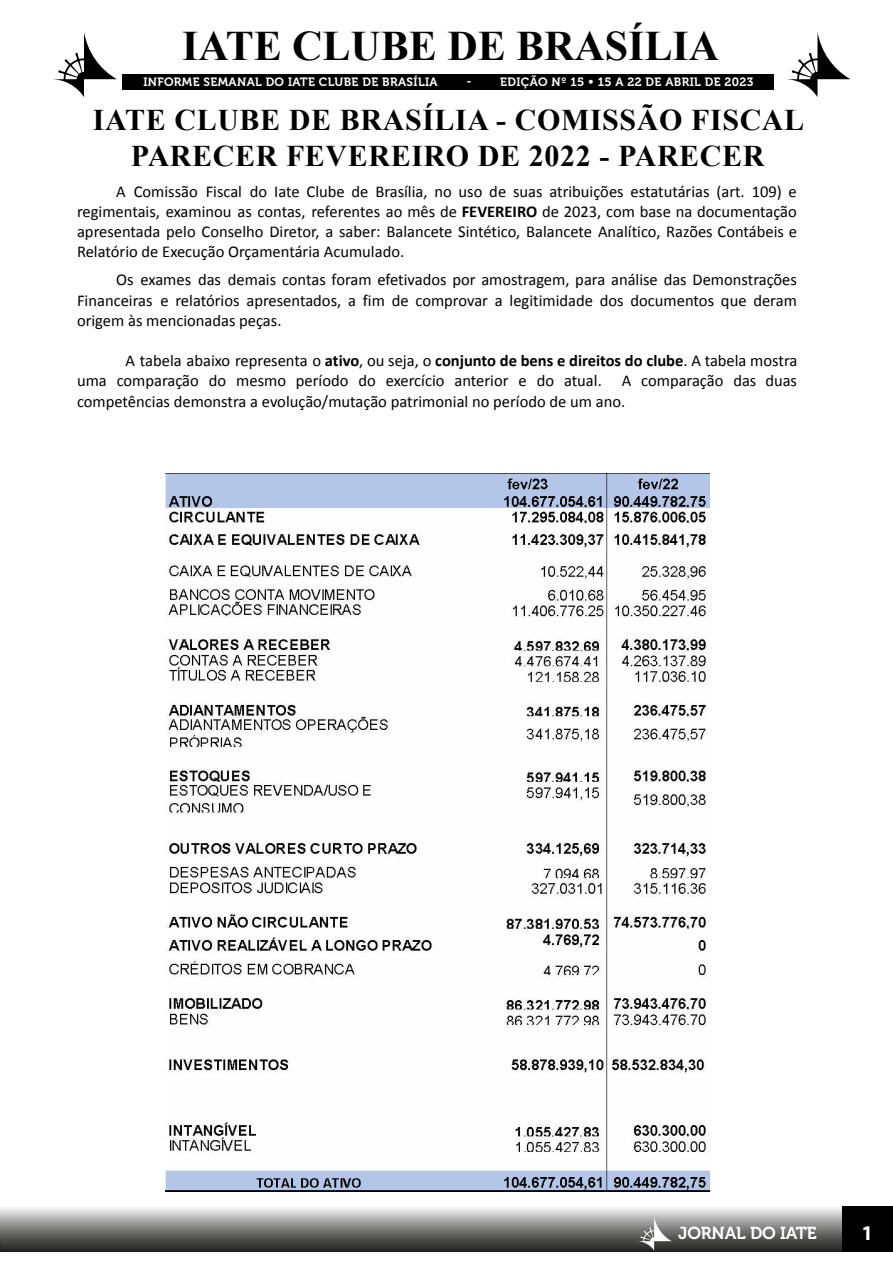
<style>
.page{position:relative;width:893px;height:1263px;background:#fff}
.page>*{position:absolute;margin:0;border:0;box-sizing:border-box;transform-origin:0 0}
.t1{font:700 42px "Times New Roman";color:#000}
.t2{font:700 30px/36px "Times New Roman";letter-spacing:.02em;color:#000;text-align:center}
.t3{font:700 21px "Myriad Pro";color:#fff}
.t4{font:17.25px "Museo 700";letter-spacing:-.01em;color:#fff}
.t5{font:16.5px/20.2px "Calibri";color:#000;text-align:justify}
.t6{font:12px "Museo 700";letter-spacing:.03em;color:#fff}
.s1{font-weight:700}
</style>
<div class="page">
<svg style="left:787px;top:32px;width:63px;height:65px"></svg>
<svg style="left:53px;top:32px;width:64px;height:65px"></svg>
<div style="left:122px;top:74px;width:652px;height:15px;background:#000"></div>
<div style="left:0;top:1207px;width:893px;height:45px;background:linear-gradient(to bottom,#ececec,#161614)"></div>
<svg style="left:621px;top:1210px;width:189px;height:40px"></svg>
<div style="left:842px;top:1206px;width:51px;height:46px;background:#000"></div>
<img style="left:166px;top:473px;width:543px;height:718px">
<h1 class="t1" style="left:182px;top:17px;width:539px">IATE CLUBE DE BRASÍLIA</h1>
<p class="t6" style="left:143px;top:75px;width:296px">INFORME SEMANAL DO IATE CLUBE DE BRASÍLIA</p>
<p class="t6" style="left:466px;top:75px;width:289px">- EDIÇÃO Nº 15 • 15 A 22 DE ABRIL DE 2023</p>
<h2 class="t2" style="left:93px;top:101px;width:713px">IATE CLUBE DE BRASÍLIA - COMISSÃO FISCAL<br>PARECER FEVEREIRO DE 2022 - PARECER</h2>
<p class="t5" style="left:77px;top:181px;width:721px;text-indent:39px">A Comissão Fiscal do Iate Clube de Brasília, no uso de suas atribuições estatutárias (art. 109) e regimentais, examinou as contas, referentes ao mês de <span class="s1">FEVEREIRO</span> de 2023, com base na documentação apresentada pelo Conselho Diretor, a saber: Balancete Sintético, Balancete Analítico, Razões Contábeis e Relatório de Execução Orçamentária Acumulado.</p>
<p class="t5" style="left:77px;top:270px;width:721px;text-indent:39px">Os exames das demais contas foram efetivados por amostragem, para análise das Demonstrações Financeiras e relatórios apresentados, a fim de comprovar a legitimidade dos documentos que deram origem às mencionadas peças.</p>
<p class="t5" style="left:77px;top:351px;width:722px;text-indent:49px">A tabela abaixo representa o <span class="s1">ativo</span>, ou seja, o <span class="s1">conjunto de bens e direitos do clube</span>. A tabela mostra uma comparação do mesmo período do exercício anterior e do atual. A comparação das duas competências demonstra a evolução/mutação patrimonial no período de um ano.</p>
<p class="t4" style="left:678px;top:1223px;width:140px">JORNAL DO IATE</p>
<p class="t3" style="left:862px;top:1219px;width:13px">1</p>
</div>
